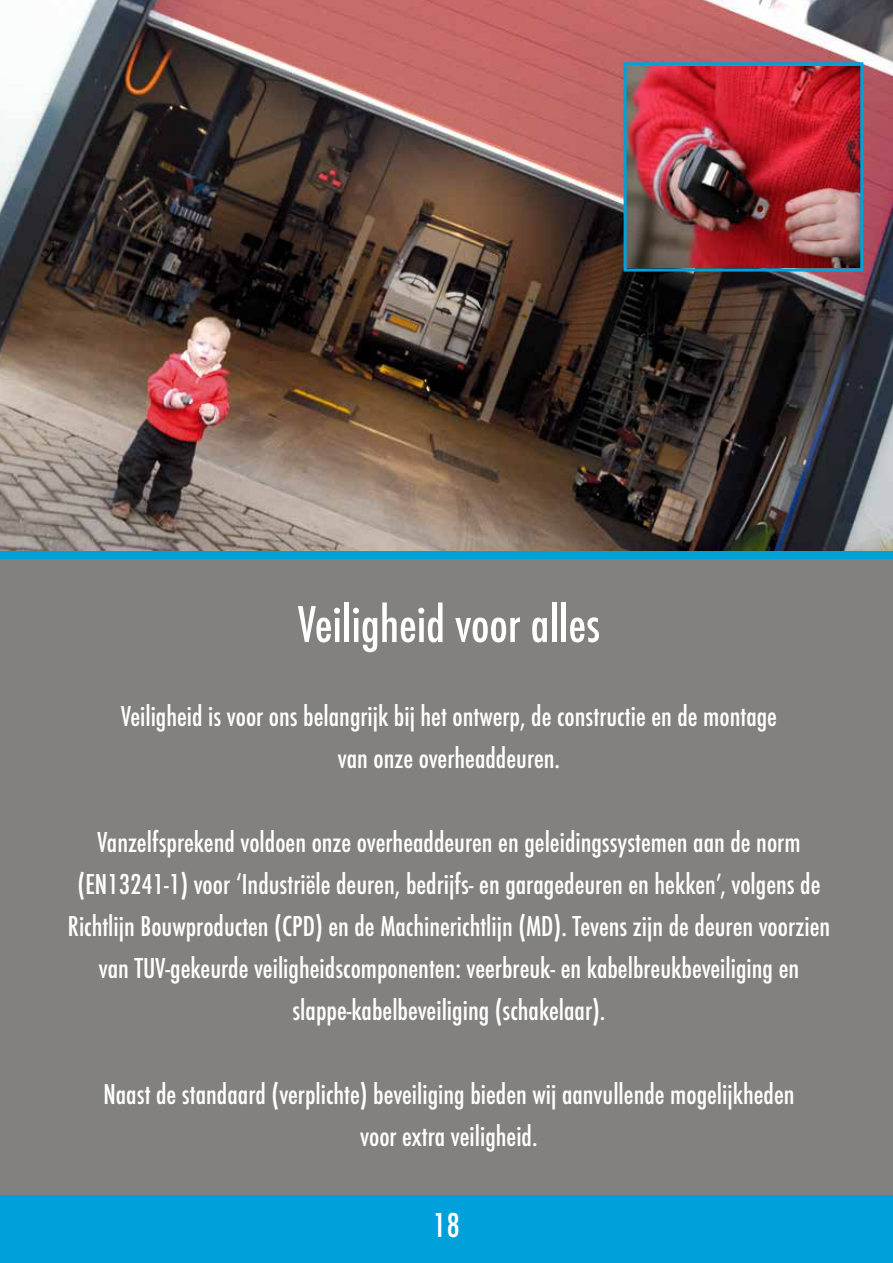
<style>
.page{position:relative;width:893px;height:1263px;background:#828180}
.page>*{position:absolute;margin:0;border:0;box-sizing:border-box;transform-origin:0 0}
.t1{font:500 54px "Futura Con";color:#fff}
.t2{font:500 36px "Futura Con";color:#fff}
.t3{font:500 30px/42px "Futura Con";color:#fff;text-align:center}
</style>
<div class="page">
<div style="left:0;top:550px;width:893px;height:9px;background:#00a0da"></div>
<div style="left:0;top:1195px;width:893px;height:68px;background:#00a0da"></div>
<img style="left:0;top:0;width:893px;height:550px">
<img style="left:628px;top:66px;width:231px;height:201px">
<div style="left:624px;top:62px;width:239px;height:209px;border:3px solid #00a0da"></div>
<h1 class="t1" style="left:298px;top:594px;width:304px">Veiligheid voor alles</h1>
<p class="t3" style="left:121px;top:695px;width:657px">Veiligheid is voor ons belangrijk bij het ontwerp, de constructie en de montage van onze overheaddeuren.</p>
<p class="t3" style="left:68px;top:821px;width:764px">Vanzelfsprekend voldoen onze overheaddeuren en geleidingssystemen aan de norm (EN13241-1) voor ‘Industriële deuren, bedrijfs- en garagedeuren en hekken’, volgens de Richtlijn Bouwproducten (CPD) en de Machinerichtlijn (MD). Tevens zijn de deuren voorzien van TUV-gekeurde veiligheidscomponenten: veerbreuk- en kabelbreukbeveiliging en slappe-kabelbeveiliging (schakelaar).</p>
<p class="t3" style="left:103px;top:1073px;width:693px">Naast de standaard (verplichte) beveiliging bieden wij aanvullende mogelijkheden voor extra veiligheid.</p>
<p class="t2" style="left:433px;top:1205px;width:29px">18</p>
</div>
